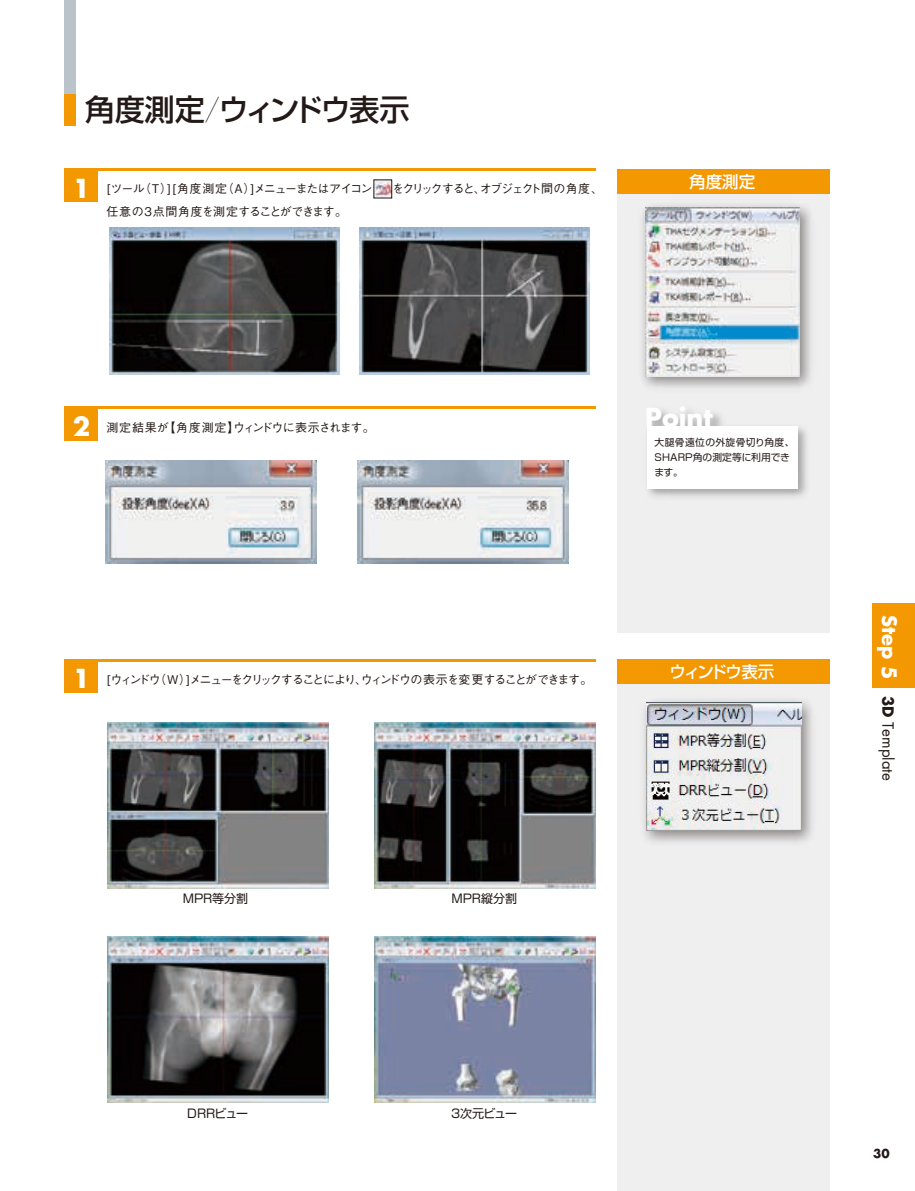
<style>
.page{position:relative;width:915px;height:1191px;background:#fff}
.page>*{position:absolute;margin:0;border:0;box-sizing:border-box;transform-origin:0 0}
.t1{font:500 30px "Shin Go Pro";letter-spacing:-.035em;color:#231916}
.t2{font:700 25.5px "Futura Std";color:#fff}
.t3{font:500 16.5px "Shin Go Pro";letter-spacing:-.115em;color:#fff}
.t4{font:500 16.5px "Shin Go Pro";letter-spacing:-.035em;color:#fff}
.t5{font:15px "Futura Std";color:#231916}
.t6{font:500 12px/22.5px "Gothic BBB Pro";letter-spacing:-.1em;color:#231916}
.t7{font:500 12px "Gothic BBB Pro";letter-spacing:-.135em;color:#231916}
.t8{font:500 12px "Gothic BBB Pro";letter-spacing:-.03em;color:#231916}
.t9{font:12px "Shin Go Pro";color:#231916}
.t10{font:700 12px "Futura Std";color:#231916}
.t11{font:9.75px/15px "Shin Go Pro";letter-spacing:.01em;color:#231916}
.s1{font-family:"Futura Std";font-weight:700;font-size:25.5px;color:#fff}
.s2{font-weight:700;font-size:19.5px;color:#fff}
.s3{font-weight:700}
</style>
<div class="page">
<div style="left:617px;top:169px;width:212px;height:463px;background:#efeff0"></div>
<hr style="left:64px;top:169px;width:532px;height:2px;background:#f39800">
<hr style="left:64px;top:407px;width:532px;height:2px;background:#f39800">
<div style="left:617px;top:169px;width:212px;height:24px;background:#f39800"></div>
<div style="left:64px;top:169px;width:34px;height:33px;background:#f39800"></div>
<div style="left:64px;top:407px;width:34px;height:33px;background:#f39800"></div>
<div style="left:617px;top:659px;width:212px;height:532px;background:#efeff0"></div>
<hr style="left:64px;top:659px;width:532px;height:2px;background:#f39800">
<div style="left:617px;top:659px;width:212px;height:25px;background:#f39800"></div>
<div style="left:64px;top:659px;width:34px;height:34px;background:#f39800"></div>
<img style="left:374px;top:722px;width:221px;height:166px">
<img style="left:107px;top:722px;width:221px;height:166px">
<img style="left:107px;top:936px;width:221px;height:166px">
<img style="left:374px;top:936px;width:221px;height:166px">
<img style="left:647px;top:377px;width:183px;height:169px">
<img style="left:647px;top:395px;width:125px;height:31px">
<div style="left:646px;top:426px;width:151px;height:62px;background:#fff"></div>
<div style="left:872px;top:604px;width:42px;height:84px;background:#f39800"></div>
<div style="left:65px;top:0;width:11px;height:97px;background:#bac3c9"></div>
<div style="left:65px;top:94px;width:11px;height:32px;background:#f39800"></div>
<img style="left:109px;top:227px;width:230px;height:147px">
<img style="left:360px;top:228px;width:229px;height:147px">
<img style="left:642px;top:205px;width:177px;height:190px">
<img style="left:645px;top:207px;width:154px;height:169px">
<img style="left:644px;top:700px;width:168px;height:143px">
<img style="left:646px;top:703px;width:155px;height:127px">
<img style="left:105px;top:460px;width:211px;height:103px">
<img style="left:357px;top:460px;width:211px;height:103px">
<img style="left:375px;top:182px;width:15px;height:14px">
<h1 class="t1" style="left:85px;top:85px;width:326px">角度測定／ウィンドウ表示</h1>
<p class="t6" style="left:106px;top:176px;width:498px;text-indent:-34px"><span class="s1">1</span> [ツール（T）][角度測定（A）]メニューまたはアイコン 　をクリックすると、オブジェクト間の角度、任意の３点間角度を測定することができます。</p>
<h3 class="t4" style="left:689px;top:168px;width:67px">角度測定</h3>
<p class="t8" style="left:73px;top:417px;width:311px"><span class="s1">2</span> 測定結果が【角度測定】ウィンドウに表示されます。　</p>
<h2 class="t2" style="left:645px;top:400px;width:69px">Point</h2>
<p class="t11" style="left:654px;top:434px;width:141px">大腿骨遠位の外旋骨切り角度、<br>SHARP角の測定等に利用できます。</p>
<p class="t7" style="left:73px;top:670px;width:521px"><span class="s1">1</span> [ウィンドウ（W）]メニューをクリックすることにより、ウィンドウの表示を変更することができます。</p>
<h3 class="t3" style="left:669px;top:658px;width:106px">ウィンドウ表示</h3>
<p class="t9" style="left:183px;top:888px;width:67px">MPR等分割</p>
<p class="t9" style="left:451px;top:888px;width:67px">MPR縦分割</p>
<p class="t9" style="left:187px;top:1104px;width:62px">DRRビュー</p>
<p class="t9" style="left:451px;top:1104px;width:68px">3次元ビュー</p>
<p class="t5" style="left:897px;top:614px;width:167px;rotate:90deg"><span class="s2">Step 5</span> <span class="s3">3D</span> Template</p>
<p class="t10" style="left:872px;top:1145px;width:18px">30</p>
</div>
